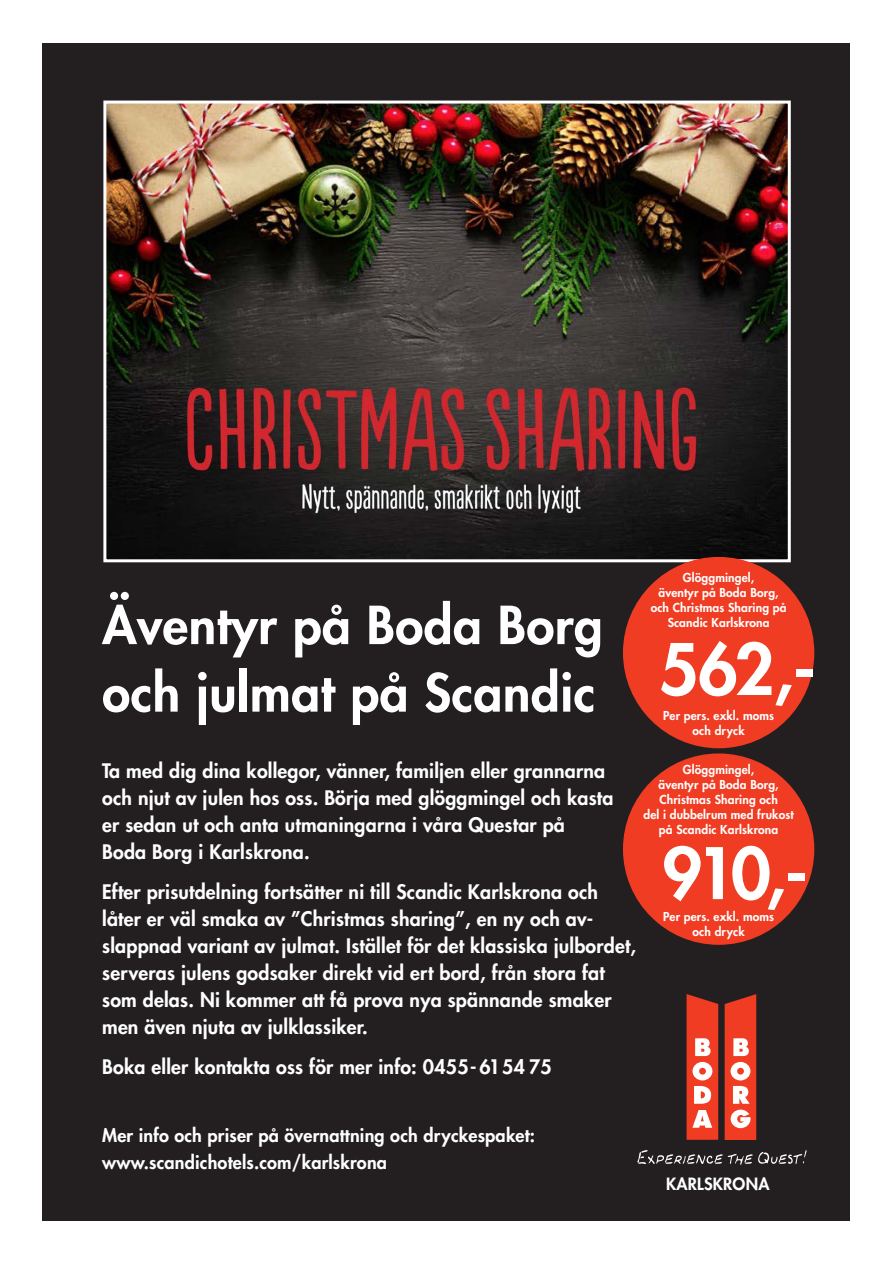
<style>
.page{position:relative;width:893px;height:1263px;background:#fff}
.page>*{position:absolute;margin:0;border:0;box-sizing:border-box;transform-origin:0 0}
.t1{font:800 69px "Futura";letter-spacing:-.06em;color:#fff}
.t2{font:800 51px/67.5px "Futura";letter-spacing:.01em;color:#fff}
.t3{font:800 19.5px/27px "Futura";letter-spacing:.01em;color:#fff}
.t4{font:800 18px/27px "Futura";letter-spacing:.01em;color:#fff}
.t5{font:800 16.35px "Futura";letter-spacing:.01em;color:#fff}
.t6{font:800 12px/15px "Futura";letter-spacing:.01em;color:#fff;text-align:center}
</style>
<div class="page">
<div style="left:43px;top:43px;width:807px;height:1177px;background:#231f20"></div>
<svg style="left:637px;top:1150px;width:169px;height:15px"></svg>
<svg style="left:686px;top:994px;width:32px;height:146px;background:#e7624f"></svg>
<svg style="left:725px;top:994px;width:31px;height:146px;background:#eb6451"></svg>
<img style="left:107px;top:105px;width:680px;height:453px">
<div style="left:103px;top:101px;width:688px;height:461px;border:3px solid #fff"></div>
<div style="left:623px;top:557px;width:191px;height:191px;background:#ef3c22;border-radius:50%"></div>
<div style="left:623px;top:753px;width:191px;height:192px;background:#ef3c22;border-radius:50%"></div>
<h2 class="t2" style="left:102px;top:591px;width:502px">Äventyr på Boda Borg och julmat på Scandic</h2>
<p class="t3" style="left:102px;top:757px;width:513px">Ta med dig dina kollegor, vänner, familjen eller grannarna och njut av julen hos oss. Börja med glöggmingel och kasta er sedan ut och anta utmaningarna i våra Questar på Boda Borg i Karlskrona.</p>
<p class="t3" style="left:102px;top:878px;width:535px">Efter prisutdelning fortsätter ni till Scandic Karlskrona och låter er väl smaka av ”Christmas sharing”, en ny och av&shy;slappnad variant av julmat. Istället för det klassiska julbordet, serveras julens godsaker direkt vid ert bord, från stora fat som delas. Ni kommer att få prova nya spännande smaker men även njuta av julklassiker.</p>
<p class="t3" style="left:102px;top:1052px;width:451px">Boka eller kontakta oss för mer info: 0455- 61 54 75</p>
<p class="t6" style="left:651px;top:570px;width:137px">Glöggmingel,<br>äventyr på Boda Borg, och Christmas Sharing på<br>Scandic Karlskrona</p>
<h1 class="t1" style="left:659px;top:623px;width:158px">562,-</h1>
<p class="t6" style="left:663px;top:708px;width:113px">Per pers. exkl. moms och dryck</p>
<p class="t6" style="left:643px;top:762px;width:152px">Glöggmingel,<br>äventyr på Boda Borg,<br>Christmas Sharing och<br>del i dubbelrum med frukost på Scandic Karlskrona</p>
<h1 class="t1" style="left:662px;top:827px;width:147px">910,-</h1>
<p class="t6" style="left:663px;top:908px;width:113px">Per pers. exkl. moms och dryck</p>
<p class="t4" style="left:102px;top:1122px;width:434px">Mer info och priser på övernattning och dryckespaket: www.scandichotels.com/karlskrona</p>
<p class="t5" style="left:666px;top:1172px;width:105px">KARLSKRONA</p>
</div>
